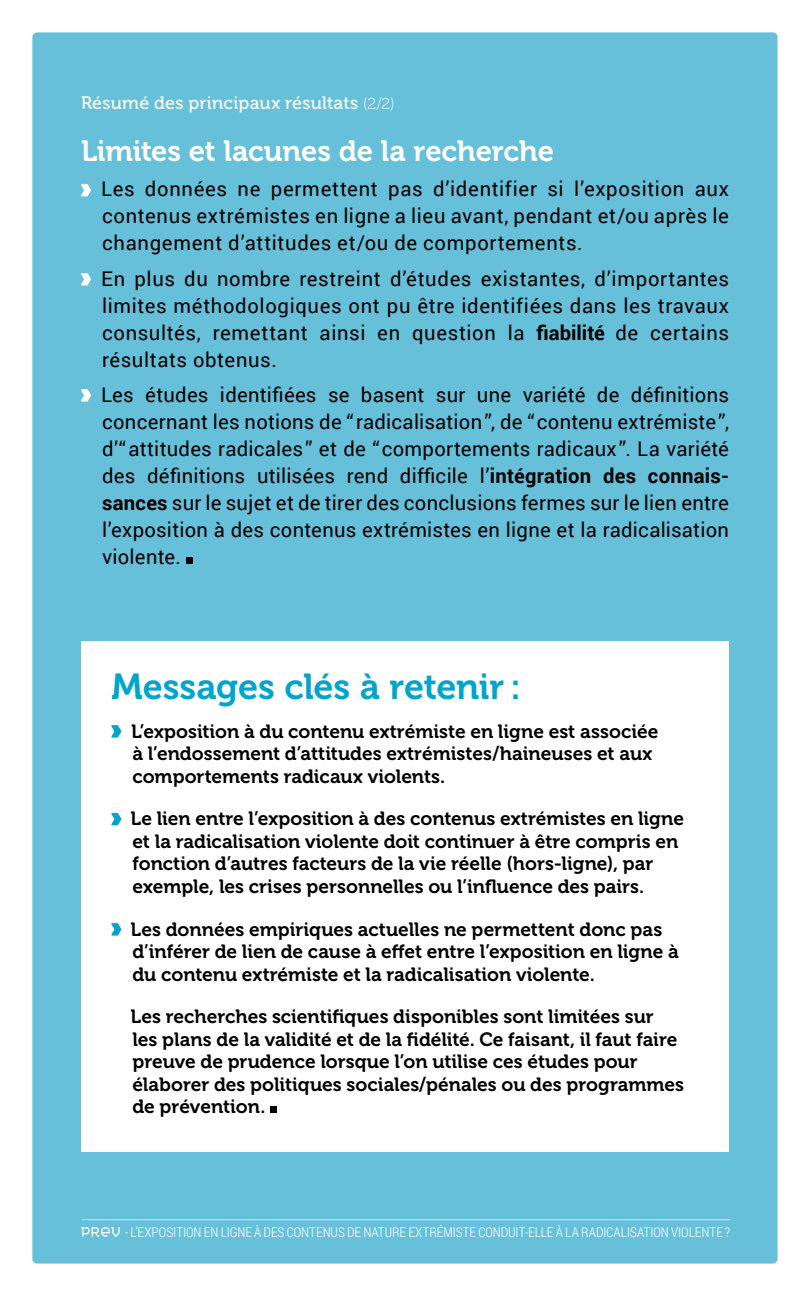
<style>
.page{position:relative;width:810px;height:1296px;background:#fff}
.page>*{position:absolute;margin:0;border:0;box-sizing:border-box;transform-origin:0 0}
.h3_question_test03{font:36px "Museo 700";letter-spacing:-.005em;color:#00a5c9}
.h3_sous-titres{font:29.25px "Museo 700";letter-spacing:-.005em;color:#fff}
.p_courant_1_liste_n1{font:20.25px/27px "Roboto";letter-spacing:.03em;color:#000;text-align:justify}
.p_courant_1_liste_n1-2{font:19.12px/22.5px "Museo 700";color:#000}
.h3_question_test03-2{font:18px "Museo 500";letter-spacing:.01em;color:#fff}
.h3_question_test03-3{font:300 13.5px "Roboto Condensed";color:#fff}
.s1{font-family:"Museo 100";font-size:15.75px}
.s2{font-weight:700}
</style>
<div class="page">
<div style="left:32px;top:32px;width:746px;height:1232px;background:#67c0da;border-radius:5px"></div>
<svg style="left:81px;top:184px;width:10px;height:12px"></svg>
<svg style="left:81px;top:273px;width:10px;height:13px"></svg>
<svg style="left:81px;top:389px;width:10px;height:13px"></svg>
<div style="left:186px;top:557px;width:7px;height:7px;background:#000"></div>
<div style="left:81px;top:642px;width:648px;height:510px;background:#fff"></div>
<svg style="left:111px;top:725px;width:10px;height:13px"></svg>
<svg style="left:111px;top:813px;width:10px;height:12px"></svg>
<svg style="left:111px;top:923px;width:10px;height:13px"></svg>
<div style="left:270px;top:1107px;width:7px;height:6px;background:#000"></div>
<svg style="left:81px;top:1227px;width:39px;height:10px"></svg>
<hr style="left:82px;top:1219px;width:648px;height:1px;background:#fff">
<p class="h3_question_test03-2" style="left:81px;top:93px;width:315px">Résumé des principaux résultats <span class="s1">(2/2)</span></p>
<p class="h3_sous-titres" style="left:81px;top:135px;width:475px">Limites et lacunes de la recherche</p>
<p class="p_courant_1_liste_n1" style="left:101px;top:175px;width:629px">Les données ne permettent pas d’identifier si l’exposition aux contenus extrémistes en ligne a lieu avant, pendant et/ou après le changement d’attitudes et/ou de comportements.</p>
<p class="p_courant_1_liste_n1" style="left:101px;top:264px;width:629px">En plus du nombre restreint d’études existantes, d’importantes limites méthodologiques ont pu être identifiées dans les travaux consultés, remettant ainsi en question la <span class="s2">fiabilité</span> de certains résultats obtenus.</p>
<p class="p_courant_1_liste_n1" style="left:101px;top:380px;width:629px">Les études identifiées se basent sur une variété de définitions concernant les notions de “ radicalisation ”, de “ contenu extrémiste ”, d’“ attitudes radicales ” et de “ comportements radicaux ”. La variété des définitions utilisées rend difficile l’<span class="s2">intégration des connais&shy;sances</span> sur le sujet et de tirer des conclusions fermes sur le lien entre l’exposition à des contenus extrémistes en ligne et la radicalisation violente.</p>
<p class="h3_question_test03" style="left:111px;top:666px;width:411px">Messages clés à retenir :</p>
<p class="p_courant_1_liste_n1-2" style="left:131px;top:720px;width:529px">L’exposition à du contenu extrémiste en ligne est associée à l’endossement d’attitudes extrémistes/haineuses et aux comportements radicaux violents.</p>
<p class="p_courant_1_liste_n1-2" style="left:131px;top:808px;width:555px">Le lien entre l’exposition à des contenus extrémistes en ligne et la radicalisation violente doit continuer à être compris en fonction d’autres facteurs de la vie réelle (hors-ligne), par exemple, les crises personnelles ou l’influence des pairs.</p>
<p class="p_courant_1_liste_n1-2" style="left:131px;top:918px;width:550px">Les données empiriques actuelles ne permettent donc pas d’inférer de lien de cause à effet entre l’exposition en ligne à du contenu extrémiste et la radicalisation violente.</p>
<p class="p_courant_1_liste_n1-2" style="left:131px;top:1006px;width:555px">Les recherches scientifiques disponibles sont limitées sur<br>les plans de la validité et de la fidélité. Ce faisant, il faut faire preuve de prudence lorsque l’on utilise ces études pour élaborer des politiques sociales/pénales ou des programmes de prévention.</p>
<p class="h3_question_test03-3" style="left:125px;top:1223px;width:606px">- L’EXPOSITION EN LIGNE À DES CONTENUS DE NATURE EXTRÉMISTE CONDUIT-ELLE À LA RADICALISATION VIOLENTE ?</p>
</div>
